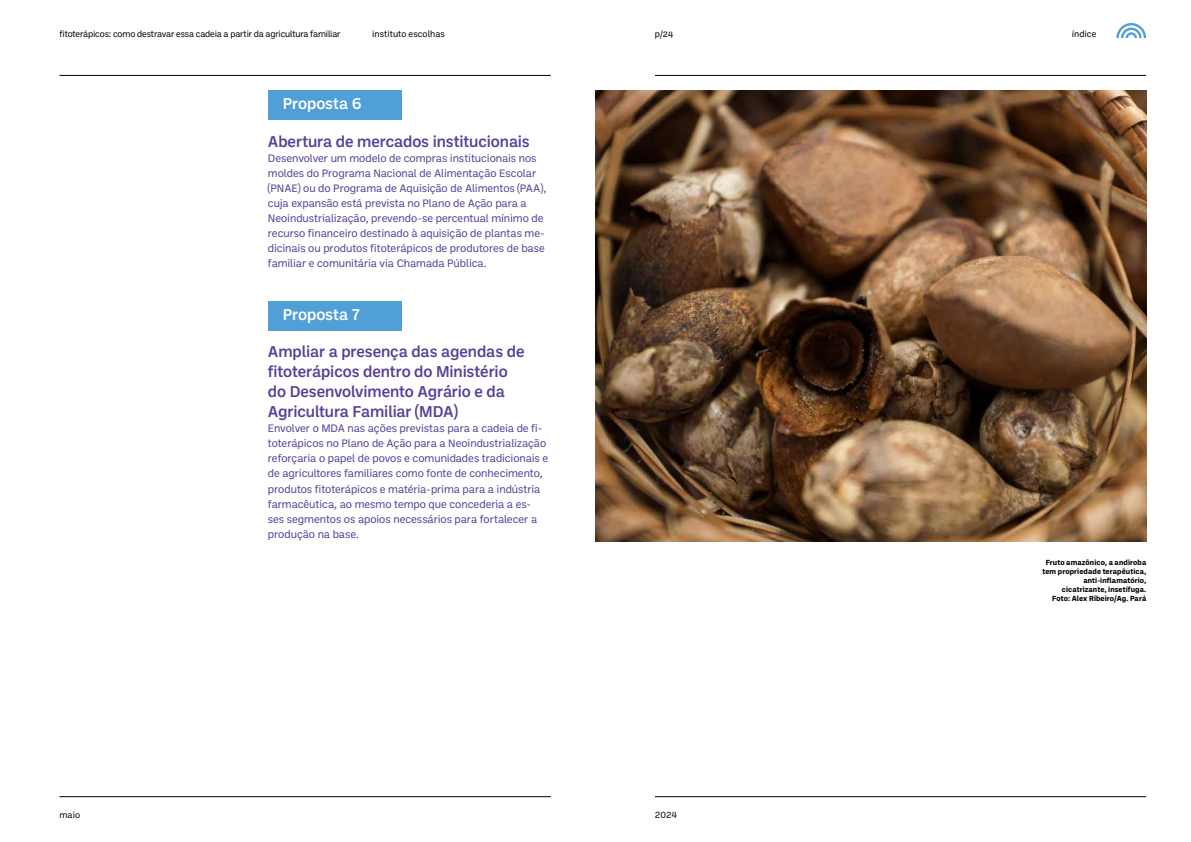
<style>
.page{position:relative;width:1191px;height:842px;background:#fff}
.page>*{position:absolute;margin:0;border:0;box-sizing:border-box;transform-origin:0 0}
.t1{font:500 16px/20px "Ballinger";letter-spacing:-.01em;color:#583f99}
.t2{font:500 16px "Ballinger";letter-spacing:-.01em;color:#fff}
.t3{font:11px/15px "Ballinger";letter-spacing:-.01em;color:#583f99}
.t4{font:9px "Ballinger";letter-spacing:-.015em;color:#000}
.t5{font:9px "Ballinger";letter-spacing:.005em;color:#000}
.t6{font:700 7.5px/9px "Ballinger";letter-spacing:.015em;color:#000;text-align:right}
</style>
<div class="page">
<hr style="left:60px;top:796px;width:491px;height:1px;background:#000">
<hr style="left:655px;top:796px;width:491px;height:1px;background:#000">
<hr style="left:60px;top:75px;width:491px;height:1px;background:#000">
<hr style="left:655px;top:75px;width:491px;height:1px;background:#000">
<div style="left:268px;top:90px;width:134px;height:30px;background:#519fd7"></div>
<div style="left:268px;top:301px;width:134px;height:29px;background:#519fd7"></div>
<img style="left:595px;top:90px;width:551px;height:451px">
<svg style="left:1116px;top:23px;width:30px;height:15px"></svg>
<p class="t4" style="left:60px;top:27px;width:282px">fitoterápicos: como destravar essa cadeia a partir da agricultura familiar</p>
<p class="t5" style="left:372px;top:27px;width:74px">instituto escolhas</p>
<p class="t4" style="left:655px;top:27px;width:20px">p/24</p>
<h1 class="t2" style="left:283px;top:93px;width:80px">Proposta 6</h1>
<h1 class="t1" style="left:268px;top:130px;width:263px">Abertura de mercados institucionais</h1>
<p class="t3" style="left:268px;top:150px;width:280px">Desenvolver um modelo de compras institucionais nos moldes do Programa Nacional de Alimentação Escolar (PNAE) ou do Programa de Aquisição de Alimentos (PAA), cuja expansão está prevista no Plano de Ação para a Neoindustrialização, prevendo-se percentual mínimo de recurso financeiro destinado à aquisição de plantas me&shy;dicinais ou produtos fitoterápicos de produtores de base familiar e comunitária via Chamada Pública.</p>
<h1 class="t2" style="left:283px;top:303px;width:79px">Proposta 7</h1>
<h1 class="t1" style="left:268px;top:341px;width:258px">Ampliar a presença das agendas de fitoterápicos dentro do Ministério do Desenvolvimento Agrário e da<br>Agricultura Familiar (MDA)</h1>
<p class="t3" style="left:268px;top:421px;width:282px">Envolver o MDA nas ações previstas para a cadeia de fi&shy;toterápicos no Plano de Ação para a Neoindustrialização reforçaria o papel de povos e comunidades tradicionais e de agricultores familiares como fonte de conhecimento, produtos fitoterápicos e matéria-prima para a indústria farmacêutica, ao mesmo tempo que concederia a es&shy;ses segmentos os apoios necessários para fortalecer a produção na base.</p>
<p class="t4" style="left:60px;top:809px;width:22px">maio</p>
<p class="t4" style="left:655px;top:809px;width:24px">2024</p>
<p class="t4" style="left:1071px;top:27px;width:26px">índice</p>
<p class="t6" style="left:1042px;top:558px;width:105px">Fruto amazônico, a andiroba tem propriedade terapêutica, anti-inflamatório, cicatrizante, insetífuga.<br>Foto: Alex Ribeiro/Ag. Pará</p>
</div>
